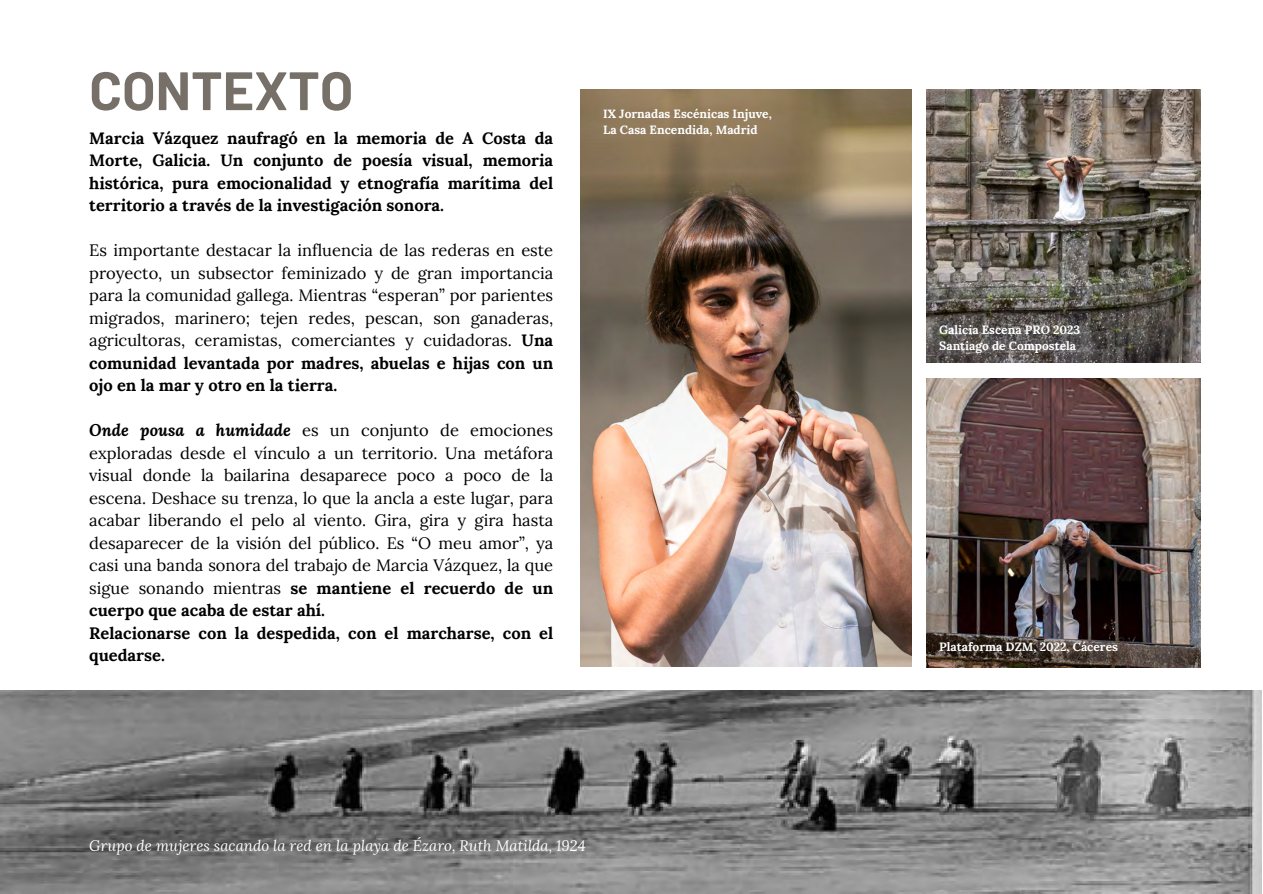
<style>
.page{position:relative;width:1263px;height:894px;background:#fff}
.page>*{position:absolute;margin:0;border:0;box-sizing:border-box;transform-origin:0 0}
.t1{font:700 54px "Barlow";color:#767069}
.t2{font:16.5px/22.5px "Lora";color:#000;text-align:justify}
.t3{font:700 16.5px/22.5px "Lora";color:#000;text-align:justify}
.t4{font:italic 15px "Lora";color:#fff}
.t5{font:700 12px "Lora";color:#fff}
.s1{font-weight:700}
.s2{font-weight:700;font-style:italic}
</style>
<div class="page">
<img style="left:0;top:690px;width:1262px;height:203px">
<img style="left:927px;top:89px;width:273px;height:273px">
<img style="left:927px;top:378px;width:273px;height:289px">
<img style="left:580px;top:89px;width:332px;height:577px">
<p class="t1" style="left:89px;top:56px;width:266px">CONTEXTO</p>
<p class="t3" style="left:89px;top:126px;width:465px">Marcia Vázquez naufragó en la memoria de A Costa da Morte, Galicia. Un conjunto de poesía visual, memoria histórica, pura emocionalidad y etnografía marítima del territorio a través de la investigación sonora.</p>
<p class="t2" style="left:89px;top:239px;width:465px">Es importante destacar la influencia de las rederas en este proyecto, un subsector feminizado y de gran importancia para la comunidad gallega. Mientras “esperan” por parientes migrados, marinero; tejen redes, pescan, son ganaderas, agricultoras, ceramistas, comerciantes y cuidadoras. <span class="s1">Una comunidad levantada por madres, abuelas e hijas con un ojo en la mar y otro en la tierra.</span></p>
<p class="t2" style="left:89px;top:418px;width:465px"><span class="s2">Onde pousa a humidade</span> es un conjunto de emociones exploradas desde el vínculo a un territorio. Una metáfora visual donde la bailarina desaparece poco a poco de la escena. Deshace su trenza, lo que la ancla a este lugar, para acabar liberando el pelo al viento. Gira, gira y gira hasta desaparecer de la visión del público. Es “O meu amor”, ya casi una banda sonora del trabajo de Marcia Vázquez, la que sigue sonando mientras <span class="s1">se mantiene el recuerdo de un cuerpo que acaba de estar ahí.</span></p>
<p class="t3" style="left:89px;top:621px;width:465px">Relacionarse con la despedida, con el marcharse, con el quedarse.</p>
<p class="t5" style="left:603px;top:105px;width:170px">IX Jornadas Escénicas Injuve,</p>
<p class="t5" style="left:603px;top:121px;width:156px">La Casa Encendida, Madrid</p>
<p class="t4" style="left:89px;top:835px;width:498px">Grupo de mujeres sacando la red en la playa de Ézaro, Ruth Matilda, 1924</p>
<p class="t5" style="left:939px;top:322px;width:143px">Galicia Escena PRO 2023</p>
<p class="t5" style="left:939px;top:338px;width:138px">Santiago de Compostela</p>
<p class="t5" style="left:939px;top:638px;width:180px">Plataforma DZM, 2022, Cáceres</p>
</div>
